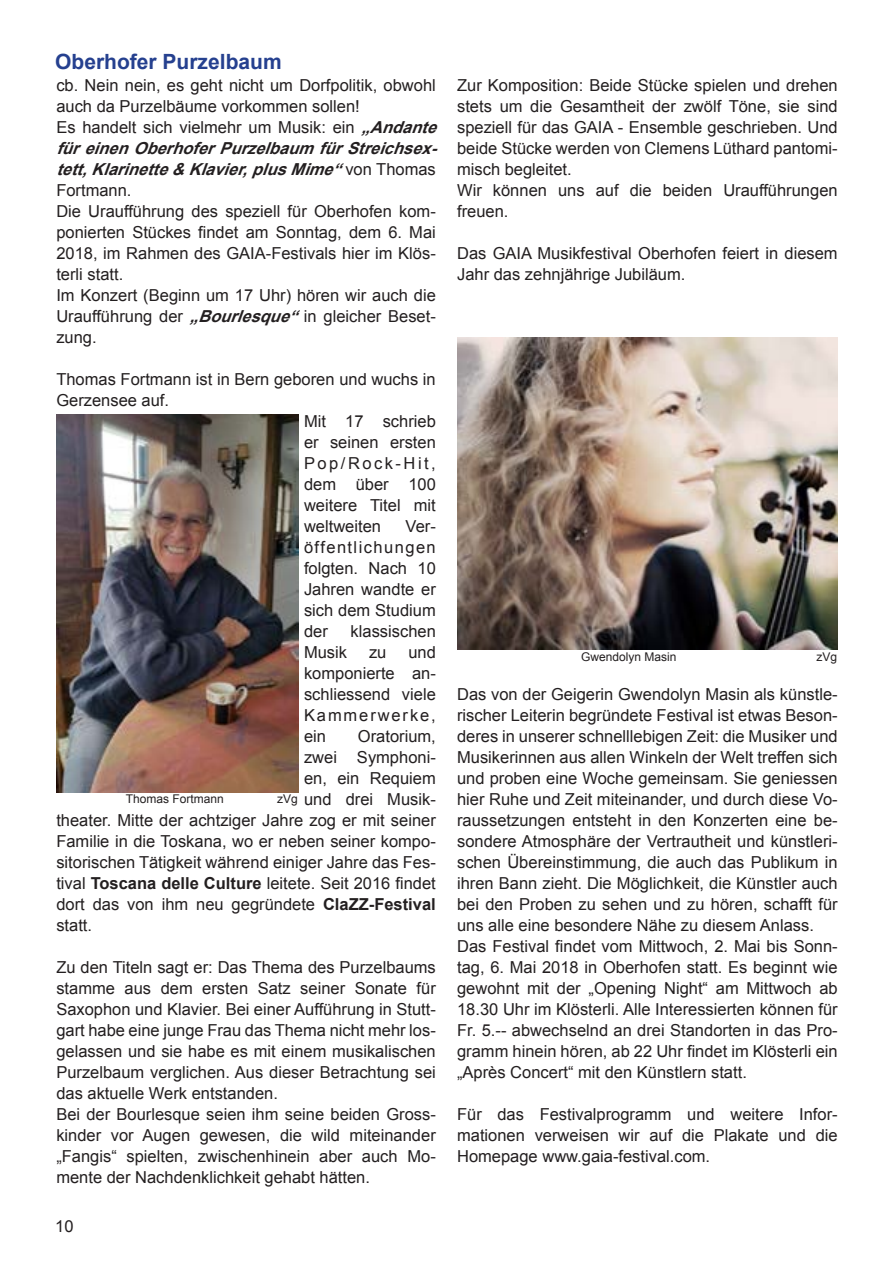
<style>
.page{position:relative;width:893px;height:1263px;background:#fff}
.page>*{position:absolute;margin:0;border:0;box-sizing:border-box;transform-origin:0 0}
.t1{font:700 21px "Arial";color:#25408f}
.t2{font:16.5px/21px "Arial";color:#231f20}
.t3{font:16.5px "Arial";letter-spacing:.15em;color:#231f20}
.t4{font:12px "Arial";color:#231f20}
.s1{font-weight:700;font-style:italic}
.s2{font-weight:700}
</style>
<div class="page">
<img style="left:56px;top:414px;width:243px;height:378px">
<img style="left:457px;top:338px;width:381px;height:311px">
<p class="t1" style="left:55px;top:48px;width:228px">Oberhofer Purzelbaum</p>
<p class="t2" style="left:56px;top:75px;width:389px">cb. Nein nein, es geht nicht um Dorfpolitik, obwohl auch da Purzelbäume vorkommen sollen!<br>Es handelt sich vielmehr um Musik: ein <span class="s1">„Andante füreinenOberhoferPurzelbaumfürStreichsex&shy;tett,Klarinette&amp;Klavier,plusMime“</span>v o n T h o m a s Fortmann.<br>Die Uraufführung des speziell für Oberhofen kom&shy;ponierten Stückes findet am Sonntag, dem 6. Mai 2018, im Rahmen des GAIA-Festivals hier im Klös&shy;terli statt.<br>Im Konzert (Beginn um 17 Uhr) hören wir auch die Uraufführung der <span class="s1">„Bourlesque“</span>in gleicher Beset&shy;zung.</p>
<p class="t2" style="left:56px;top:369px;width:381px">Thomas Fortmann ist in Bern geboren und wuchs in</p>
<p class="t2" style="left:56px;top:390px;width:114px">Gerzensee auf.</p>
<p class="t2" style="left:304px;top:411px;width:133px">Mit 17 schrieb</p>
<p class="t2" style="left:304px;top:432px;width:133px">er seinen ersten</p>
<p class="t3" style="left:304px;top:452px;width:133px">Pop/Rock-Hit,</p>
<p class="t2" style="left:304px;top:474px;width:133px">dem über 100</p>
<p class="t2" style="left:304px;top:495px;width:133px">weitere Titel mit</p>
<p class="t2" style="left:304px;top:516px;width:79px">weltweiten</p>
<p class="t2" style="left:304px;top:516px;width:133px;text-align:justify;text-indent:102px">Ver&shy;öffentlichungen folgten. Nach 10<br>Jahren wandte er sich dem Studium der</p>
<p class="t2" style="left:351px;top:621px;width:87px">klassischen</p>
<p class="t2" style="left:304px;top:642px;width:133px;text-align:justify;text-indent:104px">und komponierte an&shy;schliessend viele Kammerwerke, ein</p>
<p class="t2" style="left:304px;top:642px;width:45px">Musik</p>
<p class="t2" style="left:369px;top:642px;width:19px">zu</p>
<p class="t2" style="left:358px;top:726px;width:79px">Oratorium,</p>
<p class="t2" style="left:304px;top:747px;width:133px">zwei Symphoni-</p>
<p class="t2" style="left:304px;top:768px;width:133px">en, ein Requiem</p>
<p class="t2" style="left:304px;top:789px;width:133px">und drei Musik-</p>
<p class="t2" style="left:56px;top:810px;width:381px">theater. Mitte der achtziger Jahre zog er mit seiner</p>
<p class="t2" style="left:56px;top:831px;width:381px">Familie in die Toskana, wo er neben seiner kompo-</p>
<p class="t2" style="left:56px;top:852px;width:381px">sitorischen Tätigkeit während einiger Jahre das Fes-</p>
<p class="t2" style="left:56px;top:873px;width:381px">tival <span class="s2">Toscana delle Culture</span> leitete. Seit 2016 findet</p>
<p class="t2" style="left:56px;top:894px;width:381px">dort das von ihm neu gegründete <span class="s2">ClaZZ-Festival</span></p>
<p class="t2" style="left:56px;top:915px;width:37px">statt.</p>
<p class="t2" style="left:56px;top:957px;width:381px">Zu den Titeln sagt er: Das Thema des Purzelbaums stamme aus dem ersten Satz seiner Sonate für Saxophon und Klavier. Bei einer Aufführung in Stutt&shy;gart habe eine junge Frau das Thema nicht mehr los&shy;gelassen und sie habe es mit einem musikalischen Purzelbaum verglichen. Aus dieser Betrachtung sei das aktuelle Werk entstanden.<br>Bei der Bourlesque seien ihm seine beiden Gross&shy;kinder vor Augen gewesen, die wild miteinander „Fangis“ spielten, zwischenhinein aber auch Mo&shy;mente der Nachdenklichkeit gehabt hätten.</p>
<p class="t4" style="left:126px;top:791px;width:100px">Thomas Fortmann</p>
<p class="t4" style="left:277px;top:791px;width:22px">zVg</p>
<p class="t2" style="left:55px;top:1216px;width:20px">10</p>
<p class="t2" style="left:457px;top:75px;width:382px">Zur Komposition: Beide Stücke spielen und drehen stets um die Gesamtheit der zwölf Töne, sie sind speziell für das GAIA - Ensemble geschrieben. Und beide Stücke werden von Clemens Lüthard pantomi&shy;misch begleitet.<br>Wir können uns auf die beiden Uraufführungen freuen.</p>
<p class="t2" style="left:457px;top:243px;width:382px">Das GAIA Musikfestival Oberhofen feiert in diesem<br>Jahr das zehnjährige Jubiläum.</p>
<p class="t4" style="left:581px;top:649px;width:97px">Gwendolyn Masin</p>
<p class="t4" style="left:816px;top:649px;width:22px">zVg</p>
<p class="t2" style="left:457px;top:684px;width:382px">Das von der Geigerin Gwendolyn Masin als künstle&shy;rischer Leiterin begründete Festival ist etwas Beson&shy;deres in unserer schnelllebigen Zeit: die Musiker und Musikerinnen aus allen Winkeln der Welt treffen sich und proben eine Woche gemeinsam. Sie geniessen hier Ruhe und Zeit miteinander, und durch diese Vo&shy;raussetzungen entsteht in den Konzerten eine be&shy;sondere Atmosphäre der Vertrautheit und künstleri&shy;schen Übereinstimmung, die auch das Publikum in ihren Bann zieht. Die Möglichkeit, die Künstler auch bei den Proben zu sehen und zu hören, schafft für uns alle eine besondere Nähe zu diesem Anlass.<br>Das Festival findet vom Mittwoch, 2. Mai bis Sonn&shy;tag, 6. Mai 2018 in Oberhofen statt. Es beginnt wie gewohnt mit der „Opening Night“ am Mittwoch ab 18.30 Uhr im Klösterli. Alle Interessierten können für Fr. 5.-- abwechselnd an drei Standorten in das Pro&shy;gramm hinein hören, ab 22 Uhr findet im Klösterli ein „Après Concert“ mit den Künstlern statt.</p>
<p class="t2" style="left:457px;top:1104px;width:382px;text-align:justify">Für das Festivalprogramm und weitere Infor&shy;mationen verweisen wir auf die Plakate und die Homepage www.gaia-festival.com.</p>
</div>
